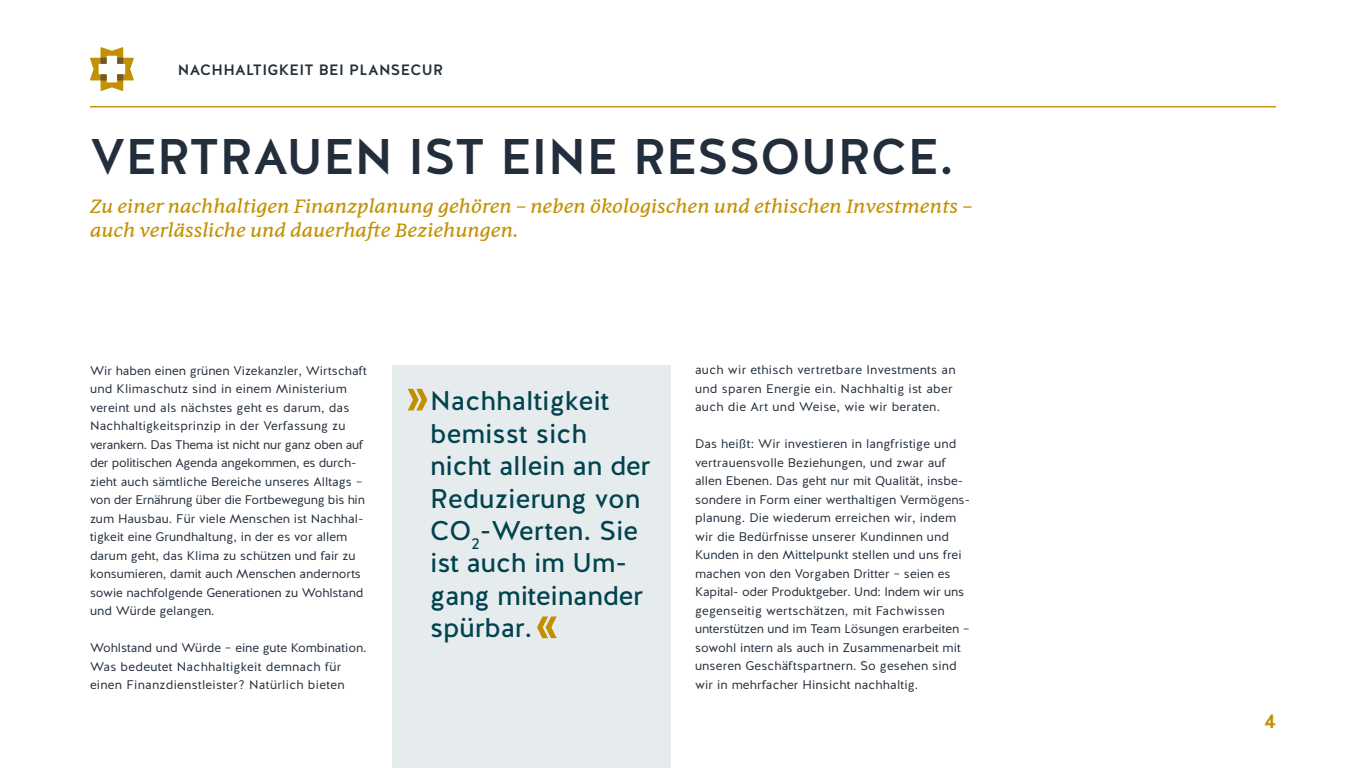
<style>
.page{position:relative;width:1366px;height:768px;background:#fff}
.page>*{position:absolute;margin:0;border:0;box-sizing:border-box;transform-origin:0 0}
.t1{font:500 50px "Halis GR";color:#222e3b}
.t2{font:27px/32.4px "Halis GR";letter-spacing:-.01em;color:#00434f}
.t3{font:italic 20px/24px "Filo Pro";color:#c29103}
.t4{font:500 20px "Halis GR";color:#c29103}
.t5{font:500 15px "Halis GR";letter-spacing:.025em;color:#222e3b}
.t6{font:12.5px/18.5px "Halis GR";color:#222e3b}
.t7{font:12.5px/18.5px "Halis GR";letter-spacing:.02em;color:#222e3b}
</style>
<div class="page">
<div style="left:392px;top:365px;width:279px;height:403px;background:#e6eced"></div>
<svg style="left:90px;top:47px;width:44px;height:44px"></svg>
<hr style="left:90px;top:106px;width:1186px;height:1px;background:#c29103">
<svg style="left:537px;top:616px;width:20px;height:22px"></svg>
<svg style="left:408px;top:389px;width:19px;height:22px"></svg>
<p class="t5" style="left:178px;top:60px;width:267px">NACHHALTIGKEIT BEI PLANSECUR</p>
<h1 class="t1" style="left:90px;top:124px;width:866px">VERTRAUEN IST EINE RESSOURCE.</h1>
<h3 class="t3" style="left:90px;top:194px;width:884px">Zu einer nachhaltigen Finanzplanung gehören – neben ökologischen und ethischen Investments – auch verlässliche und dauerhafte Beziehungen.</h3>
<p class="t6" style="left:90px;top:361px;width:278px">Wir haben einen grünen Vizekanzler, Wirtschaft und Klimaschutz sind in einem Ministerium vereint und als nächstes geht es darum, das Nachhaltigkeitsprinzip in der Verfassung zu verankern. Das Thema ist nicht nur ganz oben auf der politischen Agenda angekommen, es durch&shy;zieht auch sämtliche Bereiche unseres Alltags – von der Ernährung über die Fortbewegung bis hin zum Hausbau. Für viele Menschen ist Nachhal&shy;tigkeit eine Grundhaltung, in der es vor allem darum geht, das Klima zu schützen und fair zu konsumieren, damit auch Menschen andernorts sowie nachfolgende Generationen zu Wohlstand und Würde gelangen.</p>
<p class="t7" style="left:90px;top:639px;width:278px">Wohlstand und Würde – eine gute Kombination.<br>Was bedeutet Nachhaltigkeit demnach für einen Finanzdienstleister? Natürlich bieten</p>
<h2 class="t2" style="left:430px;top:385px;width:222px">Nachhaltigkeit bemisst sich nicht allein an der<br>Reduzierung von<br>CO<sub>2</sub>-Werten. Sie ist auch im Um&shy;gang miteinander spürbar.</h2>
<p class="t7" style="left:695px;top:361px;width:262px">auch wir ethisch vertretbare Investments an und sparen Energie ein. Nachhaltig ist aber auch die Art und Weise, wie wir beraten.</p>
<p class="t6" style="left:695px;top:435px;width:277px">Das heißt: Wir investieren in langfristige und vertrauensvolle Beziehungen, und zwar auf allen Ebenen. Das geht nur mit Qualität, insbe&shy;sondere in Form einer werthaltigen Vermögens&shy;planung. Die wiederum erreichen wir, indem wir die Bedürfnisse unserer Kundinnen und Kunden in den Mittelpunkt stellen und uns frei machen von den Vorgaben Dritter – seien es Kapital- oder Produktgeber. Und: Indem wir uns gegenseitig wertschätzen, mit Fachwissen unterstützen und im Team Lösungen erarbeiten – sowohl intern als auch in Zusammenarbeit mit unseren Geschäftspartnern. So gesehen sind wir in mehrfacher Hinsicht nachhaltig.</p>
<h3 class="t4" style="left:1265px;top:708px;width:13px">4</h3>
</div>
